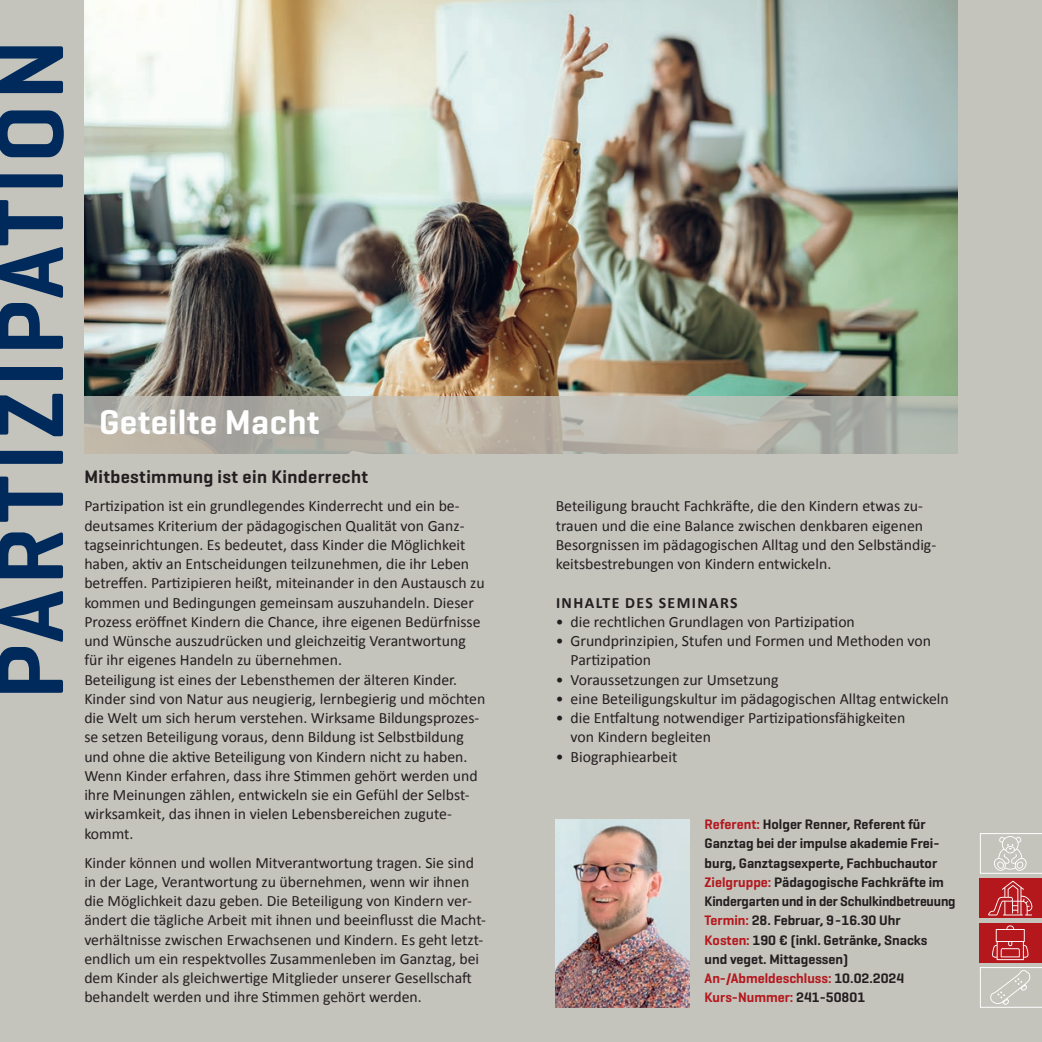
<style>
.page{position:relative;width:1042px;height:1042px;background:#c4c3bc}
.page>*{position:absolute;margin:0;border:0;box-sizing:border-box;transform-origin:0 0}
.t1{font:600 96.25px "Geogrotesque";letter-spacing:.05em;color:#002a5c}
.t2{font:600 35px "Geogrotesque";letter-spacing:.01em;color:#fff}
.t3{font:600 18.38px "Geogrotesque";letter-spacing:.02em;color:#231f20}
.t4{font:15.75px/19.2px "Calibri";color:#231f20}
.t5{font:700 15.75px "Calibri";letter-spacing:.09em;color:#231f20}
.t6{font:600 14px/19.2px "Geogrotesque";color:#231f20}
.s1{color:#b4181d}
</style>
<div class="page">
<img style="left:84px;top:0;width:873px;height:396px">
<svg style="left:84px;top:396px;width:873px;height:58px"></svg>
<div style="left:980px;top:878px;width:62px;height:40px;background:#b4181d"></div>
<div style="left:980px;top:923px;width:62px;height:39px;background:#b4181d"></div>
<svg style="left:992px;top:925px;width:37px;height:35px"></svg>
<svg style="left:988px;top:880px;width:45px;height:35px"></svg>
<svg style="left:980px;top:833px;width:62px;height:41px"></svg>
<svg style="left:980px;top:967px;width:62px;height:40px"></svg>
<img style="left:556px;top:819px;width:134px;height:188px">
<h1 class="t1" style="left:-30px;top:699px;width:661px;rotate:-90deg">PARTIZIPATION</h1>
<h2 class="t2" style="left:99px;top:401px;width:222px">Geteilte Macht</h2>
<p class="t3" style="left:84px;top:465px;width:285px">Mitbestimmung ist ein Kinderrecht</p>
<p class="t4" style="left:84px;top:496px;width:402px">Partizipation ist ein grundlegendes Kinderrecht und ein be&shy;deutsames Kriterium der pädagogischen Qualität von Ganz&shy;tagseinrichtungen. Es bedeutet, dass Kinder die Möglichkeit haben, aktiv an Entscheidungen teilzunehmen, die ihr Leben betreffen. Partizipieren heißt, miteinander in den Austausch zu kommen und Bedingungen gemeinsam auszuhandeln. Dieser Prozess eröffnet Kindern die Chance, ihre eigenen Bedürfnisse und Wünsche auszudrücken und gleichzeitig Verantwortung für ihr eigenes Handeln zu übernehmen.<br>Beteiligung ist eines der Lebensthemen der älteren Kinder.<br>Kinder sind von Natur aus neugierig, lernbegierig und möchten die Welt um sich herum verstehen. Wirksame Bildungsprozes&shy;se setzen Beteiligung voraus, denn Bildung ist Selbstbildung und ohne die aktive Beteiligung von Kindern nicht zu haben.<br>Wenn Kinder erfahren, dass ihre Stimmen gehört werden und ihre Meinungen zählen, entwickeln sie ein Gefühl der Selbst&shy;wirksamkeit, das ihnen in vielen Lebensbereichen zugute&shy;kommt.</p>
<p class="t4" style="left:84px;top:852px;width:403px">Kinder können und wollen Mitverantwortung tragen. Sie sind in der Lage, Verantwortung zu übernehmen, wenn wir ihnen die Möglichkeit dazu geben. Die Beteiligung von Kindern ver&shy;ändert die tägliche Arbeit mit ihnen und beeinflusst die Macht&shy;verhältnisse zwischen Erwachsenen und Kindern. Es geht letzt&shy;endlich um ein respektvolles Zusammenleben im Ganztag, bei dem Kinder als gleichwertige Mitglieder unserer Gesellschaft behandelt werden und ihre Stimmen gehört werden.</p>
<p class="t4" style="left:556px;top:496px;width:382px">Beteiligung braucht Fachkräfte, die den Kindern etwas zu&shy;trauen und die eine Balance zwischen denkbaren eigenen Besorgnissen im pädagogischen Alltag und den Selbständig&shy;keitsbestrebungen von Kindern entwickeln.</p>
<p class="t5" style="left:556px;top:591px;width:183px">INHALTE DES SEMINARS</p>
<p class="t4" style="left:556px;top:612px;width:301px">• die rechtlichen Grundlagen von Partizipation</p>
<p class="t4" style="left:570px;top:631px;width:362px;text-indent:-15px">• Grundprinzipien, Stufen und Formen und Methoden von<br>Partizipation</p>
<p class="t4" style="left:556px;top:669px;width:224px">• Voraussetzungen zur Umsetzung</p>
<p class="t4" style="left:556px;top:688px;width:394px">• eine Beteiligungskultur im pädagogischen Alltag entwickeln</p>
<p class="t4" style="left:570px;top:708px;width:336px;text-indent:-15px">• die Entfaltung notwendiger Partizipationsfähigkeiten von Kindern begleiten</p>
<p class="t4" style="left:556px;top:746px;width:123px">• Biographiearbeit</p>
<p class="t6" style="left:704px;top:814px;width:252px"><span class="s1">Referent:</span> Holger Renner, Referent für Ganztag bei der impulse akademie Frei&shy;burg, Ganztagsexperte, Fachbuchautor <span class="s1">Zielgruppe:</span> Pädagogische Fachkräfte im Kindergarten und in der Schulkindbetreuung <span class="s1">Termin:</span> 28. Februar, 9-16.30 Uhr<br><span class="s1">Kosten:</span> 190 € (inkl. Getränke, Snacks<br>und veget. Mittagessen)<br><span class="s1">An-/Abmeldeschluss:</span> 10.02.2024<br><span class="s1">Kurs-Nummer:</span> 241-50801</p>
</div>
